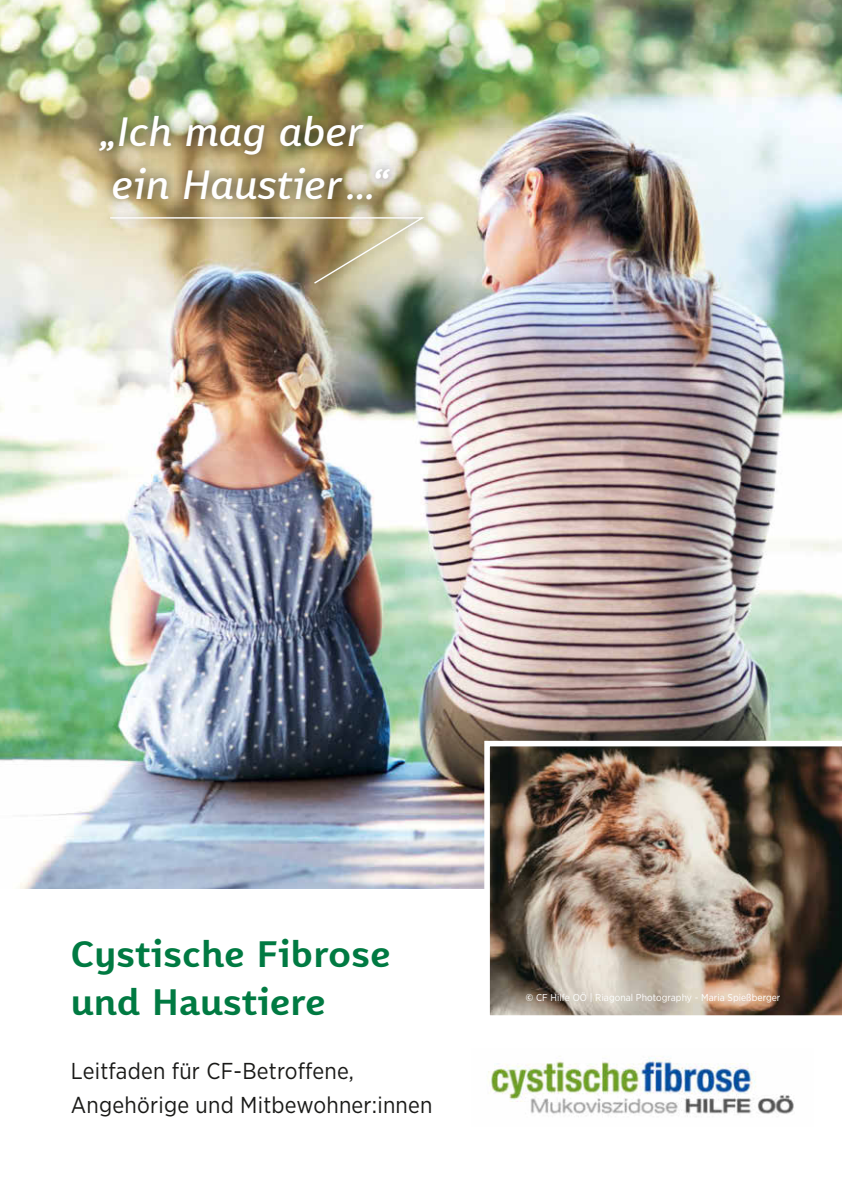
<style>
.page{position:relative;width:842px;height:1191px;background:#fff}
.page>*{position:absolute;margin:0;border:0;box-sizing:border-box;transform-origin:0 0}
.t1{font:italic 500 40px/52.8px "Karbid Pro";letter-spacing:-.005em;color:#fff}
.t2{font:700 36px/48px "Karbid Pro";letter-spacing:.01em;color:#007a42}
.t3{font:23px/34px "Gotham Narrow";letter-spacing:.01em;color:#1a1a18}
.t4{font:10px "Gotham Narrow";letter-spacing:.005em;color:#fff}
.s1{font-weight:700}
</style>
<div class="page">
<img style="left:0;top:0;width:842px;height:889px">
<div style="left:88px;top:103px;width:314px;height:108px;background:#1a1a18;opacity:.75"></div>
<div style="left:99px;top:205px;width:335px;height:90px;background:#1a1a18;opacity:.75"></div>
<svg style="left:109px;top:216px;width:318px;height:69px;background:#c5bb9d"></svg>
<img style="left:484px;top:741px;width:358px;height:275px">
<img style="left:487px;top:1056px;width:307px;height:58px">
<h1 class="t1" style="left:111px;top:104px;width:280px;text-indent:-12px">„Ich mag aber ein Haustier…“</h1>
<h2 class="t2" style="left:71px;top:929px;width:322px">Cystische Fibrose und Haustiere</h2>
<p class="t3" style="left:71px;top:1053px;width:363px">Leitfaden für CF-Betroffene,<br>Angehörige und Mitbewohner:innen</p>
<p class="t4" style="left:526px;top:991px;width:256px"><span class="s1">©</span> CF Hilfe OÖ | Riagonal Photography - Maria Spießberger</p>
</div>
